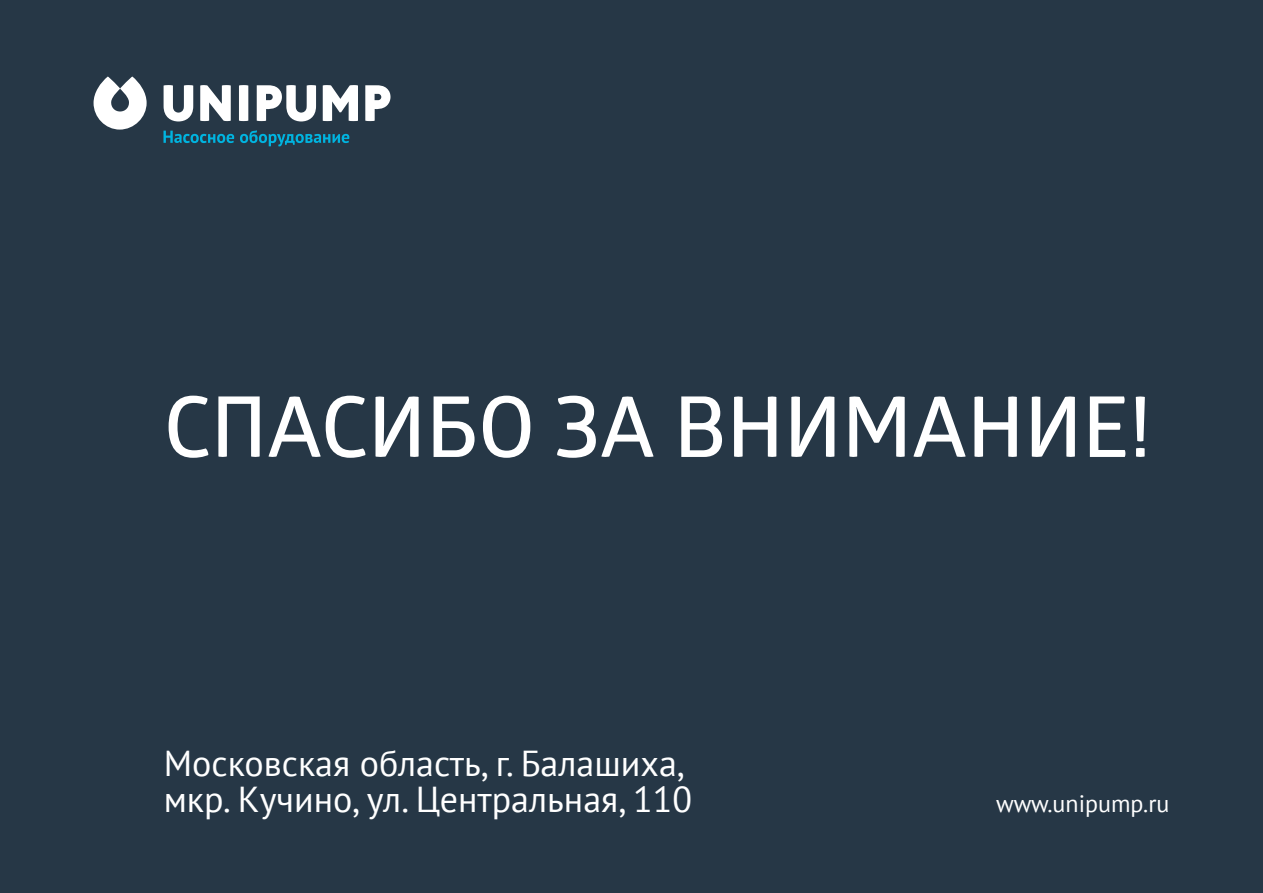
<style>
.page{position:relative;width:1263px;height:893px;background:#263746}
.page>*{position:absolute;margin:0;border:0;box-sizing:border-box;transform-origin:0 0}
.t1{font:600 84px "Glober";color:#fff}
.t2{font:36px/36px "PT Sans";color:#fff}
.lead_-_2{font:24px "PT Sans";color:#fff}
</style>
<div class="page">
<svg style="left:163px;top:131px;width:71px;height:12px"></svg>
<svg style="left:240px;top:130px;width:109px;height:16px"></svg>
<svg style="left:94px;top:77px;width:53px;height:53px"></svg>
<svg style="left:200px;top:85px;width:31px;height:36px"></svg>
<svg style="left:239px;top:85px;width:9px;height:36px"></svg>
<svg style="left:365px;top:85px;width:25px;height:36px"></svg>
<svg style="left:323px;top:85px;width:35px;height:36px"></svg>
<svg style="left:257px;top:85px;width:59px;height:36px"></svg>
<svg style="left:164px;top:85px;width:29px;height:36px"></svg>
<p class="t1" style="left:164px;top:368px;width:989px">СПАСИБО ЗА ВНИМАНИЕ!</p>
<p class="t2" style="left:164px;top:745px;width:530px">Московская область, г. Балашиха, мкр. Кучино, ул. Центральная, 110</p>
<p class="lead_-_2" style="left:996px;top:788px;width:175px">www.unipump.ru</p>
</div>
